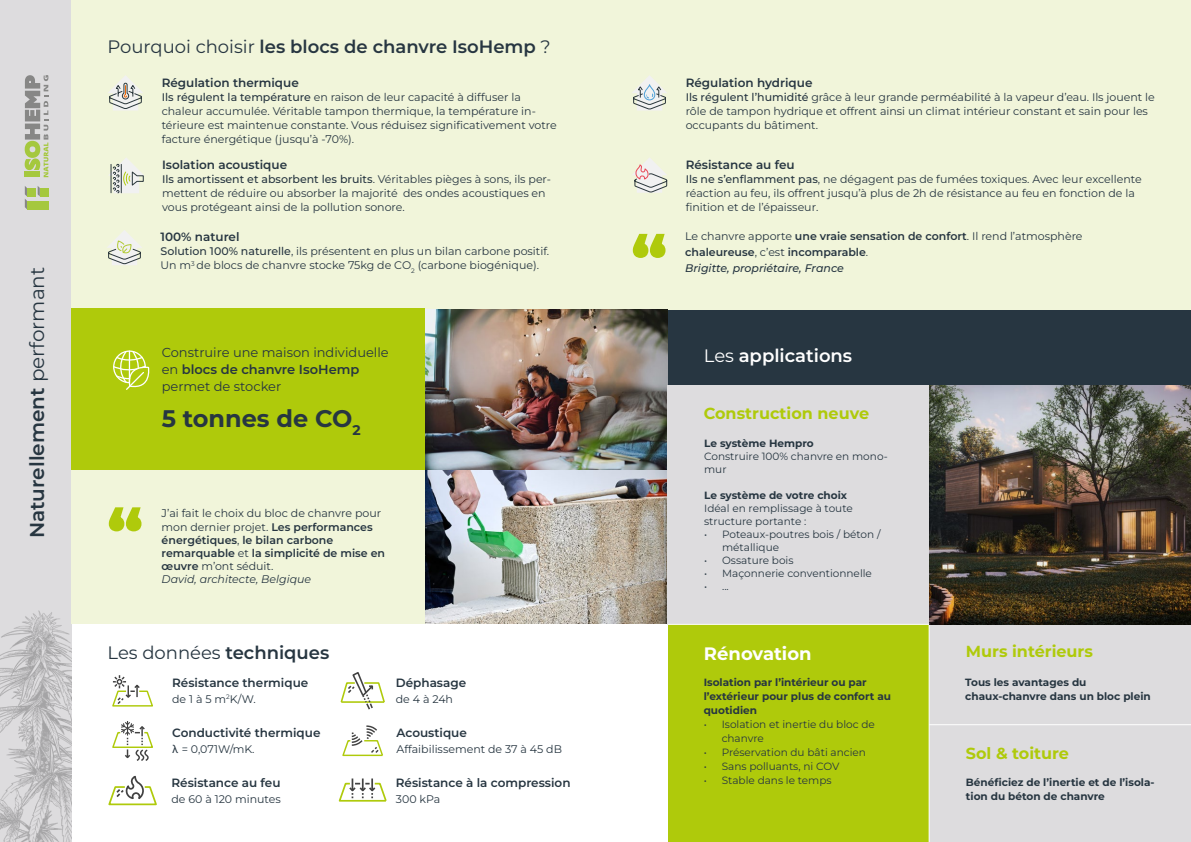
<style>
.page{position:relative;width:1191px;height:842px;background:#fff}
.page>*{position:absolute;margin:0;border:0;box-sizing:border-box;transform-origin:0 0}
.t1{font:900 59px "Montserrat";color:#afca0b}
.t2{font:700 24px "Montserrat";color:#273641}
.t3{font:600 20px "Montserrat";color:#273641}
.t4{font:600 18px "Montserrat";color:#273641}
.t5{font:18px "Montserrat";color:#273641}
.t6{font:600 18px "Montserrat";color:#fff}
.t7{font:700 18px "Montserrat";color:#fff}
.t8{font:700 16px "Montserrat";color:#afca0b}
.t9{font:13px/17px "Montserrat";color:#273641}
.t10{font:600 12px "Montserrat";color:#273641}
.t11{font:11px/14px "Montserrat";color:#273641}
.t12{font:600 11px/13.2px "Montserrat";color:#273641}
.t13{font:italic 500 11px "Montserrat";color:#273641}
.t14{font:10.5px/13px "Montserrat";color:#273641}
.t15{font:700 10.5px/14px "Montserrat";color:#273641}
.s1{font-weight:400}
.s2{font-weight:500}
.s3{font-weight:600}
.s4{font-weight:400;font-style:italic}
.s5{font-family:"Roboto Mono"}
</style>
<div class="page">
<div style="left:667px;top:309px;width:524px;height:76px;background:#273641"></div>
<div style="left:0;top:0;width:72px;height:842px;background:#dddcde"></div>
<img style="left:0;top:610px;width:72px;height:232px">
<div style="left:72px;top:0;width:1119px;height:309px;background:#f1f5da"></div>
<svg style="left:108px;top:75px;width:35px;height:36px"></svg>
<svg style="left:632px;top:75px;width:35px;height:36px"></svg>
<svg style="left:632px;top:158px;width:35px;height:35px"></svg>
<svg style="left:107px;top:230px;width:35px;height:35px"></svg>
<img style="left:425px;top:309px;width:242px;height:315px">
<div style="left:72px;top:309px;width:353px;height:162px;background:#afca0b"></div>
<svg style="left:113px;top:350px;width:36px;height:40px"></svg>
<div style="left:72px;top:471px;width:353px;height:153px;background:#f1f5da"></div>
<svg style="left:109px;top:158px;width:35px;height:35px"></svg>
<div style="left:667px;top:385px;width:262px;height:240px;background:#dddcde"></div>
<div style="left:667px;top:625px;width:262px;height:217px;background:#afca0b"></div>
<div style="left:929px;top:625px;width:262px;height:217px;background:#dddcde"></div>
<hr style="left:667px;top:624px;width:262px;height:1px;background:#fff">
<hr style="left:929px;top:624px;width:1px;height:218px;background:#fff">
<hr style="left:929px;top:724px;width:262px;height:1px;background:#fff">
<img style="left:929px;top:385px;width:262px;height:240px">
<svg style="left:112px;top:675px;width:41px;height:31px"></svg>
<svg style="left:342px;top:725px;width:41px;height:31px"></svg>
<svg style="left:339px;top:778px;width:48px;height:24px"></svg>
<svg style="left:340px;top:672px;width:45px;height:38px"></svg>
<svg style="left:112px;top:721px;width:41px;height:40px"></svg>
<svg style="left:108px;top:776px;width:49px;height:29px"></svg>
<div style="left:27px;top:188px;width:9px;height:8px;background:#a5c83e"></div>
<div style="left:27px;top:201px;width:21px;height:8px;background:#a5c83e"></div>
<svg style="left:25px;top:186px;width:2px;height:23px"></svg>
<svg style="left:38px;top:186px;width:2px;height:10px"></svg>
<div style="left:40px;top:188px;width:8px;height:8px;background:#a5c83e"></div>
<svg style="left:25px;top:75px;width:23px;height:102px"></svg>
<h3 class="t3" style="left:24px;top:538px;width:273px;rotate:-90deg">Naturellement <span class="s1">performant</span></h3>
<h3 class="t4" style="left:108px;top:35px;width:445px"><span class="s1">Pourquoi choisir</span> les blocs de chanvre IsoHemp <span class="s1">?</span></h3>
<p class="t10" style="left:162px;top:74px;width:139px">Régulation thermique</p>
<p class="t11" style="left:162px;top:90px;width:396px"><span class="s2">Ils régulent la température</span> en raison de leur capacité à diffuser la chaleur accumulée. Véritable tampon thermique, la température in&shy;térieure est maintenue constante. Vous réduisez significativement votre facture énergétique (jusqu’à -70%).</p>
<p class="t10" style="left:162px;top:157px;width:127px">Isolation acoustique</p>
<p class="t11" style="left:162px;top:172px;width:390px"><span class="s2">Ils amortissent et absorbent les bruits</span>. Véritables pièges à sons, ils per&shy;mettent de réduire ou absorber la majorité des ondes acoustiques en vous protégeant ainsi de la pollution sonore.</p>
<p class="t10" style="left:161px;top:229px;width:80px">100% naturel</p>
<p class="t11" style="left:161px;top:244px;width:390px"><span class="s2">Solution 100% naturelle</span>, ils présentent en plus un bilan carbone positif.<br>Un m<sup>3</sup> de blocs de chanvre stocke 75kg de CO<sub>2</sub> (carbone biogénique).</p>
<p class="t9" style="left:162px;top:344px;width:228px">Construire une maison individuelle en <span class="s3">blocs de chanvre IsoHemp </span>permet de stocker</p>
<h2 class="t2" style="left:162px;top:403px;width:200px">5 tonnes de CO<sub>2</sub></h2>
<h1 class="t1" style="left:108px;top:491px;width:37px">“</h1>
<p class="t12" style="left:162px;top:507px;width:225px"><span class="s1">J’ai fait le choix du bloc de chanvre pour mon dernier projet.</span> Les performances énergétiques<span class="s1">,</span> le bilan carbone remarquable <span class="s1">et</span> la simplicité de mise en œuvre <span class="s1">m’ont séduit.<br></span><span class="s4">David, architecte, Belgique</span></p>
<h3 class="t5" style="left:108px;top:641px;width:223px">Les données <span class="s3">techniques</span></h3>
<p class="t10" style="left:172px;top:674px;width:138px">Résistance thermique</p>
<p class="t11" style="left:172px;top:691px;width:85px">de 1 à 5 m<sup>2</sup>K/W.</p>
<p class="t10" style="left:172px;top:725px;width:150px">Conductivité thermique</p>
<p class="t11" style="left:172px;top:742px;width:84px"><span class="s5">λ</span> = 0,071W/mK.</p>
<p class="t10" style="left:396px;top:675px;width:72px">Déphasage</p>
<p class="t11" style="left:396px;top:692px;width:59px">de 4 à 24h</p>
<p class="t10" style="left:396px;top:724px;width:72px">Acoustique</p>
<p class="t11" style="left:396px;top:741px;width:167px">Affaibilissement de 37 à 45 dB</p>
<p class="t10" style="left:171px;top:774px;width:111px">Résistance au feu</p>
<p class="t11" style="left:171px;top:791px;width:111px">de 60 à 120 minutes</p>
<p class="t10" style="left:396px;top:774px;width:176px">Résistance à la compression</p>
<p class="t11" style="left:396px;top:791px;width:46px">300 kPa</p>
<h1 class="t1" style="left:631px;top:217px;width:37px">“</h1>
<p class="t10" style="left:685px;top:74px;width:128px">Régulation hydrique</p>
<p class="t11" style="left:685px;top:90px;width:471px"><span class="s2">Ils régulent l’humidité</span> grâce à leur grande perméabilité à la vapeur d’eau. Ils jouent le rôle de tampon hydrique et offrent ainsi un climat intérieur constant et sain pour les occupants du bâtiment.</p>
<p class="t10" style="left:685px;top:157px;width:111px">Résistance au feu</p>
<p class="t11" style="left:685px;top:172px;width:457px"><span class="s2">Ils ne s’enflamment pas</span>, ne dégagent pas de fumées toxiques. Avec leur excellente réaction au feu, ils offrent jusqu’à plus de 2h de résistance au feu en fonction de la finition et de l’épaisseur.</p>
<p class="t12" style="left:685px;top:228px;width:399px;line-height:16px"><span class="s1">Le chanvre apporte</span> une vraie sensation de confort<span class="s1">. Il rend l’atmosphère </span>chaleureuse<span class="s1">, c’est</span> incomparable<span class="s1">.</span></p>
<p class="t13" style="left:685px;top:261px;width:160px">Brigitte, propriétaire, France</p>
<h3 class="t6" style="left:704px;top:344px;width:150px"><span class="s1">Les</span> applications</h3>
<h3 class="t8" style="left:703px;top:402px;width:167px">Construction neuve</h3>
<p class="t15" style="left:704px;top:436px;width:111px">Le système Hempro</p>
<p class="t14" style="left:704px;top:449px;width:185px">Construire 100% chanvre en mono&shy;mur</p>
<p class="t15" style="left:704px;top:488px;width:145px">Le système de votre choix</p>
<p class="t14" style="left:704px;top:501px;width:150px">Idéal en remplissage à toute structure portante :</p>
<p class="t14" style="left:722px;top:527px;width:160px;text-indent:-18px">• Poteaux-poutres bois / béton / métallique</p>
<p class="t14" style="left:704px;top:553px;width:91px">• Ossature bois</p>
<p class="t14" style="left:704px;top:566px;width:169px">• Maçonnerie conventionnelle</p>
<p class="t14" style="left:704px;top:579px;width:26px">• ...</p>
<h3 class="t7" style="left:704px;top:642px;width:109px">Rénovation</h3>
<p class="t15" style="left:703px;top:675px;width:189px">Isolation par l’intérieur ou par l’extérieur pour plus de confort au quotidien</p>
<p class="t14" style="left:721px;top:717px;width:155px;line-height:14px;text-indent:-18px">• Isolation et inertie du bloc de chanvre</p>
<p class="t14" style="left:703px;top:745px;width:164px">• Préservation du bâti ancien</p>
<p class="t14" style="left:703px;top:759px;width:137px">• Sans polluants, ni COV</p>
<p class="t14" style="left:703px;top:773px;width:129px">• Stable dans le temps</p>
<h3 class="t8" style="left:966px;top:641px;width:128px">Murs intérieurs</h3>
<p class="t15" style="left:965px;top:675px;width:187px">Tous les avantages du chaux-chanvre dans un bloc plein</p>
<h3 class="t8" style="left:966px;top:742px;width:104px">Sol &amp; toiture</h3>
<p class="t15" style="left:966px;top:774px;width:190px">Bénéficiez de l’inertie et de l’isola&shy;tion du béton de chanvre</p>
</div>
